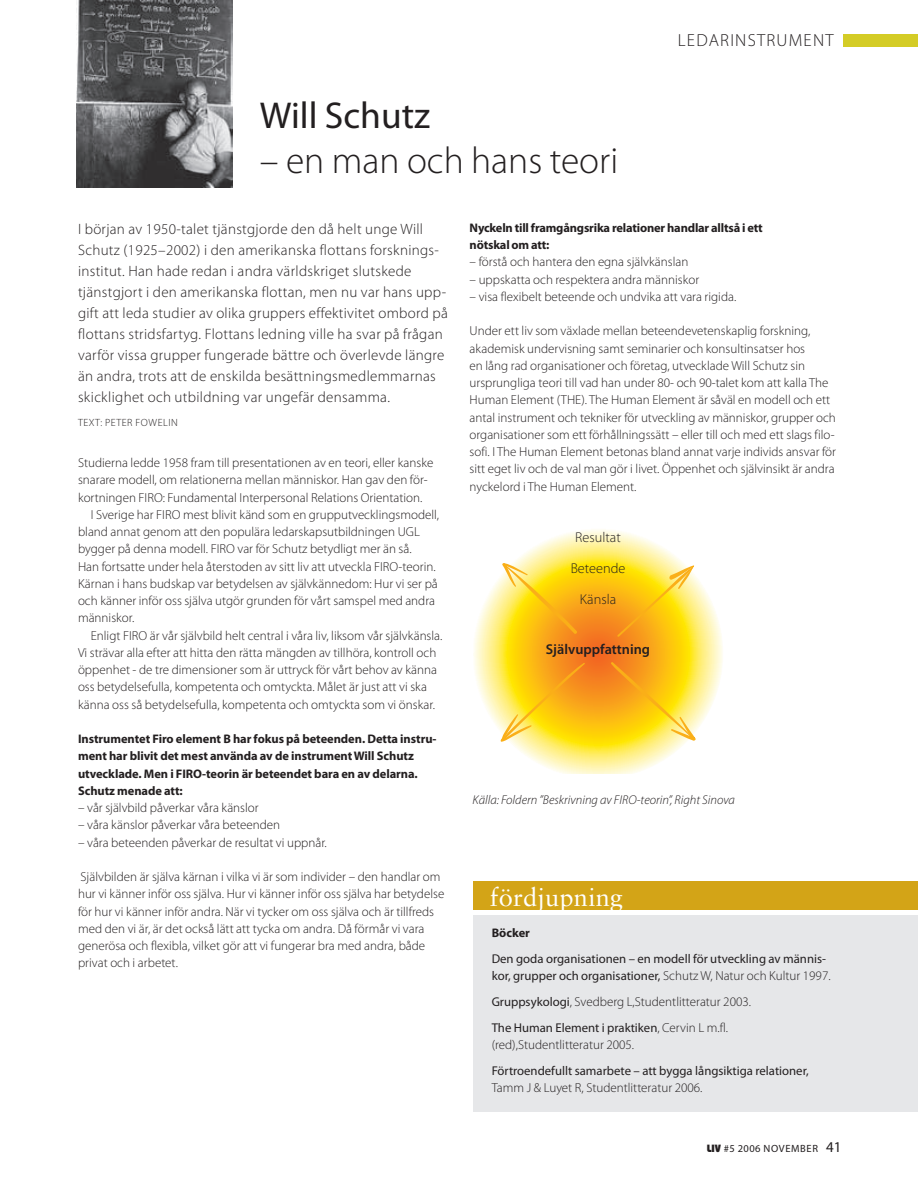
<style>
.page{position:relative;width:918px;height:1188px;background:#fff}
.page>*{position:absolute;margin:0;border:0;box-sizing:border-box;transform-origin:0 0}
.t1{font:300 37.5px "Myriad Pro";color:#231f20}
.t2{font:37.5px "Myriad Pro";color:#231f20}
.t3{font:25.5px "Sabon";letter-spacing:.01em;color:#fff}
.t4{font:300 17.55px "Myriad Pro";letter-spacing:.07em;color:#231f20}
.t5{font:300 15px/21px "Myriad Pro";letter-spacing:.02em;color:#231f20}
.t6{font:300 14.25px "Myriad Pro";color:#231f20}
.t7{font:600 14.25px "Myriad Pro";color:#231f20}
.t8{font:300 13.05px/17.2px "Myriad Pro";color:#231f20}
.t9{font:12.75px/17.2px "Myriad Pro";color:#231f20}
.t10{font:italic 300 12.75px "Myriad Pro";color:#231f20}
.t11{font:700 12.45px/17.2px "Myriad Pro";letter-spacing:-.005em;color:#231f20}
.t12{font:10.5px "Myriad Pro";letter-spacing:.06em;color:#231f20}
.t13{font:300 10.5px "Myriad Pro";letter-spacing:.05em;color:#231f20}
.s1{font-weight:300;font-size:13.05px}
.s2{font-weight:400;font-size:12.75px}
.s3{font-family:"Bauhaus";font-weight:800}
.s4{font-size:15px}
</style>
<div class="page">
<div style="left:844px;top:34px;width:74px;height:13px;background:#d4cc26"></div>
<div style="left:473px;top:915px;width:445px;height:197px;background:#e6e7e9"></div>
<div style="left:473px;top:881px;width:445px;height:29px;background:#d3a417"></div>
<svg style="left:474px;top:530px;width:249px;height:244px"></svg>
<svg style="left:617px;top:565px;width:77px;height:72px;background:#fccc2a"></svg>
<svg style="left:502px;top:562px;width:76px;height:73px;background:#fdd031"></svg>
<svg style="left:500px;top:662px;width:85px;height:80px;background:#fcc829"></svg>
<svg style="left:610px;top:662px;width:86px;height:79px;background:#fcc627"></svg>
<img style="left:77px;top:0;width:156px;height:187px">
<h1 class="t2" style="left:260px;top:93px;width:172px">Will Schutz</h1>
<h1 class="t1" style="left:260px;top:138px;width:360px">– en man och hans teori</h1>
<h3 class="t4" style="left:678px;top:30px;width:157px">ledarinstrument</h3>
<p class="t5" style="left:78px;top:218px;width:371px">I början av 1950-talet tjänstgjorde den då helt unge Will Schutz (1925–2002) i den amerikanska flottans forsknings&shy;institut. Han hade redan i andra världskriget slutskede tjänstgjort i den amerikanska flottan, men nu var hans upp&shy;gift att leda studier av olika gruppers effektivitet ombord på flottans stridsfartyg. Flottans ledning ville ha svar på frågan varför vissa grupper fungerade bättre och överlevde längre än andra, trots att de enskilda besättningsmedlemmarnas skicklighet och utbildning var ungefär densamma.</p>
<p class="t13" style="left:78px;top:416px;width:39px">Text: PETER</p>
<p class="t13" style="left:136px;top:416px;width:28px">FOWELIN</p>
<p class="t8" style="left:78px;top:454px;width:357px">Studierna ledde 1958 fram till presentationen av en teori, eller kanske</p>
<p class="t8" style="left:78px;top:471px;width:351px">snarare modell, om relationerna mellan människor. Han gav den för-</p>
<p class="t8" style="left:78px;top:489px;width:346px">kortningen FIRO: Fundamental I nterpersonal Relations Orientation.</p>
<p class="t8" style="left:91px;top:506px;width:350px">I Sverige har FIRO mest blivit känd som en grupputvecklingsmodell,</p>
<p class="t8" style="left:78px;top:523px;width:342px">bland annat genom att den populära ledarskapsutbildningen UGL</p>
<p class="t8" style="left:78px;top:540px;width:335px">bygger på denna modell. FIRO var för Schutz betydligt mer än så.</p>
<p class="t8" style="left:78px;top:558px;width:359px">Han fortsatte under hela återstoden av sitt liv att utveckla FIRO-teorin.</p>
<p class="t8" style="left:78px;top:575px;width:361px">Kärnan i hans budskap var betydelsen av självkännedom: Hur vi ser på</p>
<p class="t8" style="left:78px;top:592px;width:359px">och känner inför oss själva utgör grunden för vårt samspel med andra</p>
<p class="t8" style="left:78px;top:609px;width:58px">människor.</p>
<p class="t8" style="left:91px;top:627px;width:353px">Enligt FIRO är vår självbild helt central i våra liv, liksom vår självkänsla.</p>
<p class="t8" style="left:78px;top:644px;width:360px">Vi strävar alla efter att hitta den rätta mängden av tillhöra, kontroll och</p>
<p class="t8" style="left:78px;top:661px;width:361px">öppenhet - de tre dimensioner som är uttryck för vårt behov av känna</p>
<p class="t8" style="left:78px;top:678px;width:351px">oss betydelsefulla, kompetenta och omtyckta. Målet är just att vi ska</p>
<p class="t8" style="left:78px;top:696px;width:358px">känna oss så betydelsefulla, kompetenta och omtyckta som vi önskar.</p>
<p class="t11" style="left:78px;top:730px;width:360px">Instrumentet Firo element B har fokus på beteenden. Detta instru&shy;ment har blivit det mest använda av de instrument Will Schutz utvecklade. Men i FIRO-teorin är beteendet bara en av delarna.<br>Schutz menade att:</p>
<p class="t8" style="left:78px;top:799px;width:182px">– vår självbild påverkar våra känslor</p>
<p class="t8" style="left:78px;top:816px;width:204px">– våra känslor påverkar våra beteenden</p>
<p class="t8" style="left:78px;top:834px;width:250px">– våra beteenden påverkar de resultat vi uppnår.</p>
<p class="t8" style="left:78px;top:868px;width:368px">Självbilden är själva kärnan i vilka vi är som individer – den handlar om hur vi känner inför oss själva. Hur vi känner inför oss själva har betydelse för hur vi känner inför andra. När vi tycker om oss själva och är tillfreds med den vi är, är det också lätt att tycka om andra. Då förmår vi vara generösa och flexibla, vilket gör att vi fungerar bra med andra, både privat och i arbetet.</p>
<p class="t11" style="left:470px;top:219px;width:295px">Nyckeln till framgångsrika relationer handlar alltså i ett nötskal om att:</p>
<p class="t8" style="left:470px;top:253px;width:220px">– förstå och hantera den egna självkänslan</p>
<p class="t8" style="left:470px;top:271px;width:231px">– uppskatta och respektera andra människor</p>
<p class="t8" style="left:470px;top:288px;width:268px">– visa flexibelt beteende och undvika att vara rigida.</p>
<p class="t8" style="left:470px;top:322px;width:368px">U nder ett liv som växlade mellan beteendevetenskaplig forskning, akademisk undervisning samt seminarier och konsultinsatser hos<br>en lång rad organisationer och företag, utvecklade Will Schutz sin ursprungliga teori till vad han under 80- och 90-talet kom att kalla The Human Element (THE). The Human Element är såväl en modell och ett antal instrument och tekniker för utveckling av människor, grupper och organisationer som ett förhållningssätt – eller till och med ett slags filo&shy;sofi. I The Human Element betonas bland annat varje individs ansvar för sitt eget liv och de val man gör i livet. Öppenhet och självinsikt är andra nyckelord i The Human Element.</p>
<p class="t6" style="left:575px;top:529px;width:47px">Resultat</p>
<p class="t6" style="left:571px;top:559px;width:56px">Beteende</p>
<p class="t6" style="left:580px;top:590px;width:38px">Känsla</p>
<p class="t7" style="left:546px;top:640px;width:106px">Självuppfattning</p>
<p class="t10" style="left:472px;top:792px;width:264px">Källa: Foldern ”Beskrivning av FIRO-teorin”, Right Sinova</p>
<h2 class="t3" style="left:490px;top:882px;width:134px">fördjupning</h2>
<p class="t11" style="left:492px;top:924px;width:40px">Böcker</p>
<p class="t9" style="left:492px;top:950px;width:340px">Den goda organisationen – en modell för utveckling av männis&shy;kor, grupper och organisationer, <span class="s1">Schutz W, Natur och Kultur 1997.</span></p>
<p class="t8" style="left:492px;top:993px;width:261px"><span class="s2">Gruppsykologi</span>, Svedberg L,Studentlitteratur 2003.</p>
<p class="t9" style="left:492px;top:1019px;width:238px">The Human Element i praktiken<span class="s1">, Cervin L m.fl.</span></p>
<p class="t8" style="left:492px;top:1036px;width:144px">(red),Studentlitteratur 2005.</p>
<p class="t9" style="left:492px;top:1062px;width:319px">Förtroendefullt samarbete – att bygga långsiktiga relationer,</p>
<p class="t8" style="left:492px;top:1079px;width:212px">Tamm J &amp; Luyet R, Studentlitteratur 2006.</p>
<p class="t12" style="left:707px;top:1142px;width:136px"><span class="s3">liv</span> #5 2006 november <span class="s4">41</span></p>
</div>
